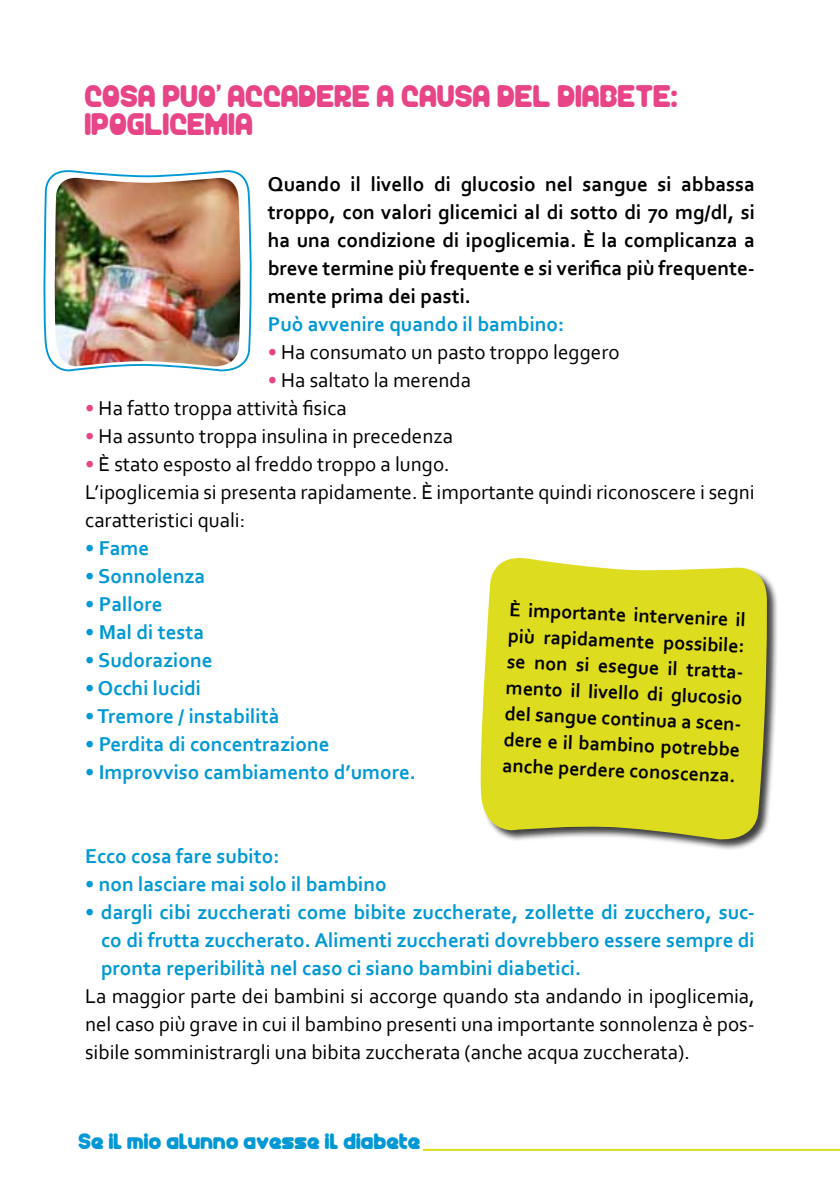
<style>
.page{position:relative;width:840px;height:1191px;background:#fff}
.page>*{position:absolute;margin:0;border:0;box-sizing:border-box;transform-origin:0 0}
.t1{font:28px/28px "Unocide";color:#e74587}
.t2{font:21px/28px "Corbel";color:#000}
.t3{font:700 21px/28px "Corbel";color:#0098d4;text-align:justify}
.t4{font:700 21px/28px "Corbel";color:#000;text-align:justify}
.t5{font:700 20px/26px "Corbel";color:#000}
.t6{font:20px "Unocide";color:#0098d4}
.s1{font-family:"Impact"}
.s2{color:#e74587}
</style>
<div class="page">
<hr style="left:422px;top:1148px;width:417px;height:2px;background:#dedc1e">
<svg style="left:43px;top:170px;width:209px;height:202px"></svg>
<img style="left:53px;top:176px;width:189px;height:192px">
<div style="left:480px;top:557px;width:298px;height:294px;background:#000;opacity:.75"></div>
<svg style="left:480px;top:557px;width:288px;height:284px;background:#dcda30"></svg>
<h1 class="t1" style="left:85px;top:84px;width:594px">COSA PUO<span class="s1">’</span> ACCADERE A CAUSA DEL DIABETE:<br>IPOGLICEMIA</h1>
<p class="t4" style="left:267px;top:170px;width:488px">Quando il livello di glucosio nel sangue si abbassa troppo, con valori glicemici al di sotto di 70 mg/dl, si ha una condizione di ipoglicemia. È la complicanza a breve termine più frequente e si verifica più frequente&shy;mente prima dei pasti.</p>
<p class="t3" style="left:267px;top:310px;width:298px">Può avvenire quando il bambino:</p>
<p class="t2" style="left:267px;top:338px;width:353px"><span class="s2">•</span> Ha consumato un pasto troppo leggero</p>
<p class="t2" style="left:267px;top:366px;width:205px"><span class="s2">•</span> Ha saltato la merenda</p>
<p class="t2" style="left:85px;top:394px;width:263px"><span class="s2">•</span> Ha fatto troppa attività fisica</p>
<p class="t2" style="left:85px;top:422px;width:369px"><span class="s2">•</span> Ha assunto troppa insulina in precedenza</p>
<p class="t2" style="left:85px;top:450px;width:670px"><span class="s2">•</span> È stato esposto al freddo troppo a lungo.<br>L’ipoglicemia si presenta rapidamente. È importante quindi riconoscere i segni caratteristici quali:</p>
<p class="t3" style="left:85px;top:534px;width:66px">• Fame</p>
<p class="t3" style="left:85px;top:562px;width:122px">• Sonnolenza</p>
<p class="t3" style="left:85px;top:590px;width:79px">• Pallore</p>
<p class="t3" style="left:85px;top:618px;width:121px">• Mal di testa</p>
<p class="t3" style="left:85px;top:646px;width:129px">• Sudorazione</p>
<p class="t3" style="left:85px;top:674px;width:117px">• Occhi lucidi</p>
<p class="t3" style="left:85px;top:702px;width:196px">• Tremore / instabilità</p>
<p class="t3" style="left:85px;top:730px;width:246px">• Perdita di concentrazione</p>
<p class="t3" style="left:85px;top:758px;width:332px">• Improvviso cambiamento d’umore.</p>
<p class="t5" style="left:510px;top:595px;width:252px;rotate:3deg">È importante intervenire il più rapidamente possibile: se non si esegue il tratta&shy;mento il livello di glucosio del sangue continua a scen&shy;dere e il bambino potrebbe anche perdere conoscenza.</p>
<p class="t3" style="left:85px;top:842px;width:196px">Ecco cosa fare subito:</p>
<p class="t3" style="left:85px;top:870px;width:303px">• non lasciare mai solo il bambino</p>
<p class="t3" style="left:101px;top:898px;width:655px;text-indent:-16px">• dargli cibi zuccherati come bibite zuccherate, zollette di zucchero, suc&shy;co di frutta zuccherato. Alimenti zuccherati dovrebbero essere sempre di pronta reperibilità nel caso ci siano bambini diabetici.</p>
<p class="t2" style="left:85px;top:982px;width:670px;text-align:justify">La maggior parte dei bambini si accorge quando sta andando in ipoglicemia, nel caso più grave in cui il bambino presenti una importante sonnolenza è pos&shy;sibile somministrargli una bibita zuccherata (anche acqua zuccherata).</p>
<p class="t6" style="left:79px;top:1131px;width:343px">Se il mio alunno avesse il diabete</p>
</div>
